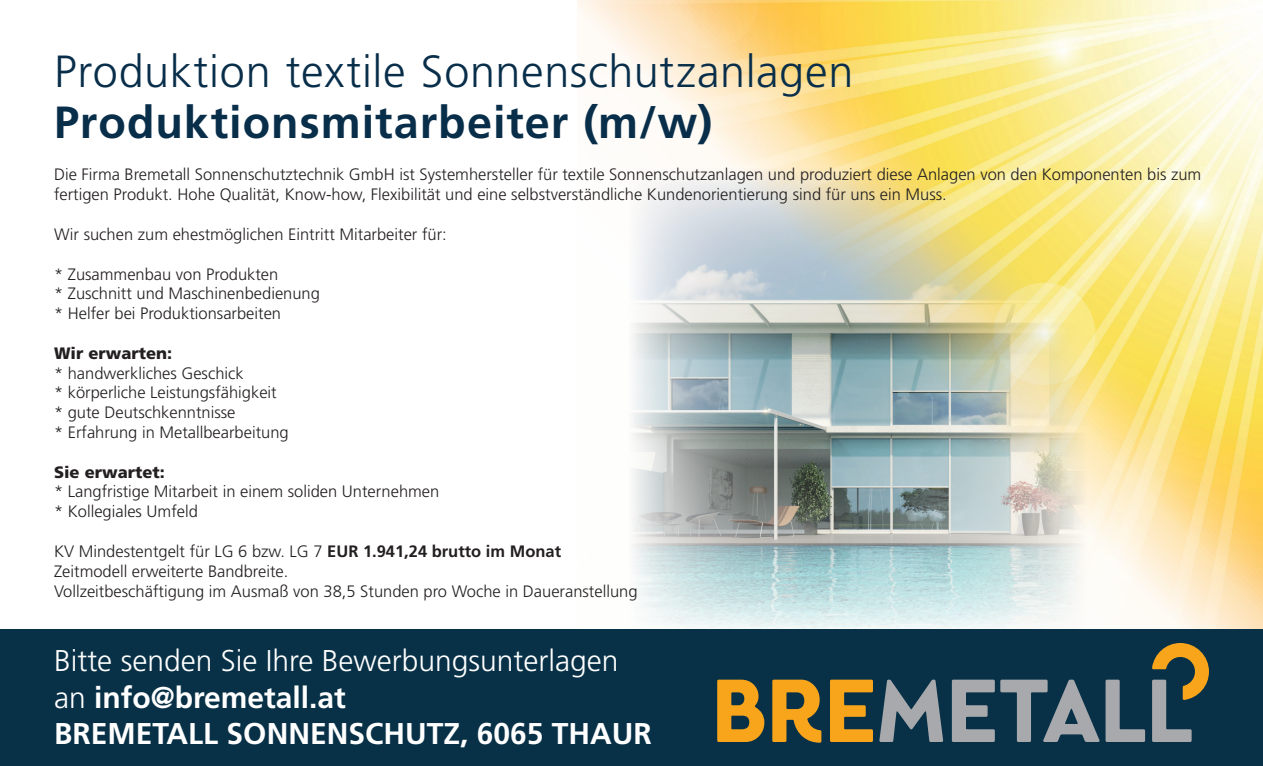
<style>
.page{position:relative;width:1263px;height:766px;background:#fff}
.page>*{position:absolute;margin:0;border:0;box-sizing:border-box;transform-origin:0 0}
.t1{font:300 45px "Frutiger LT Std";letter-spacing:.015em;color:#082e4a}
.t2{font:700 45px "Frutiger LT Std";letter-spacing:.02em;color:#082e4a}
.t3{font:700 30px/36px "Frutiger LT Std";color:#fff}
.t4{font:300 16.5px/19.8px "Frutiger LT Std";color:#231f20}
.t5{font:900 16.5px "Frutiger LT Std";color:#231f20}
.s1{font-weight:700}
.s2{font-weight:300}
</style>
<div class="page">
<img style="left:578px;top:0;width:685px;height:629px">
<div style="left:0;top:629px;width:1263px;height:136px;background:#083147"></div>
<svg style="left:717px;top:679px;width:47px;height:62px"></svg>
<svg style="left:772px;top:679px;width:49px;height:63px"></svg>
<svg style="left:830px;top:679px;width:43px;height:62px"></svg>
<svg style="left:879px;top:679px;width:64px;height:62px"></svg>
<svg style="left:952px;top:679px;width:147px;height:62px"></svg>
<svg style="left:1105px;top:679px;width:40px;height:62px"></svg>
<svg style="left:1152px;top:643px;width:57px;height:98px"></svg>
<h1 class="t1" style="left:54px;top:46px;width:801px">Produktion textile Sonnenschutzanlagen</h1>
<h1 class="t2" style="left:54px;top:96px;width:660px">Produktionsmitarbeiter (m/w)</h1>
<p class="t4" style="left:54px;top:165px;width:1149px">Die Firma Bremetall Sonnenschutztechnik GmbH ist Systemhersteller für textile Sonnenschutzanlagen und produziert diese Anlagen von den Komponenten bis zum fertigen Produkt. Hohe Qualität, Know-how, Flexibilität und eine selbstverständliche Kundenorientierung sind für uns ein Muss.</p>
<p class="t4" style="left:54px;top:224px;width:394px">Wir suchen zum ehestmöglichen Eintritt Mitarbeiter für:</p>
<p class="t4" style="left:54px;top:264px;width:267px">* Zusammenbau von Produkten<br>* Zuschnitt und Maschinenbedienung * Helfer bei Produktionsarbeiten</p>
<p class="t5" style="left:54px;top:343px;width:120px">Wir erwarten:</p>
<p class="t4" style="left:54px;top:363px;width:236px">* handwerkliches Geschick<br>* körperliche Leistungsfähigkeit * gute Deutschkenntnisse<br>* Erfahrung in Metallbearbeitung</p>
<p class="t5" style="left:54px;top:462px;width:112px">Sie erwartet:</p>
<p class="t4" style="left:54px;top:482px;width:387px">* Langfristige Mitarbeit in einem soliden Unternehmen * Kollegiales Umfeld</p>
<p class="t4" style="left:54px;top:541px;width:585px">KV Mindestentgelt für LG 6 bzw. LG 7 <span class="s1">EUR 1.941,24 brutto im Monat<br></span>Zeitmodell erweiterte Bandbreite.<br>Vollzeitbeschäftigung im Ausmaß von 38,5 Stunden pro Woche in Daueranstellung</p>
<h2 class="t3" style="left:54px;top:643px;width:599px"><span class="s2">Bitte senden Sie Ihre Bewerbungsunterlagen an</span> info@bremetall.at<br>BREMETALL SONNENSCHUTZ, 6065 THAUR</h2>
</div>
